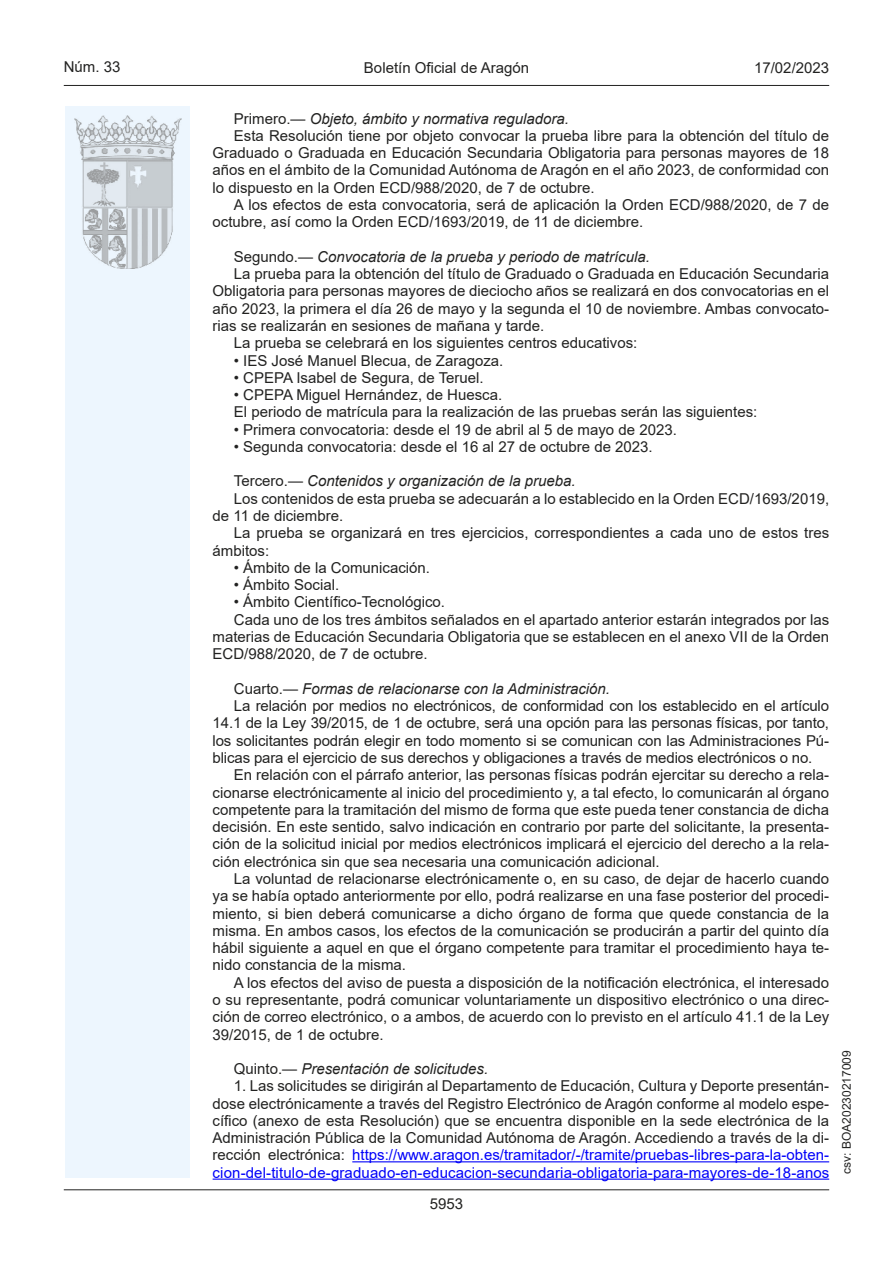
<style>
.page{position:relative;width:893px;height:1263px;background:#fff}
.page>*{position:absolute;margin:0;border:0;box-sizing:border-box;transform-origin:0 0}
.inicio_de_parrafo{font:15px/17.2px "Arial";color:#222221;text-align:justify}
.inicio_de_parrafo-2{font:italic 15px "Arial";color:#222221}
.estilo_head-c{font:15px "Arial";color:#222221}
.estilo_head-d{font:15px "Arial MT2";color:#222221}
.estilo_head-i{font:15px "Arial MT2";color:#222221}
.numero_pagina{font:15px "Arial MT2";color:#222221}
.estilo_head-i-2{font:12px "Arial MT2";color:#222221}
.s1{font-style:normal}
.s2{color:#0000fa}
</style>
<div class="page">
<div style="left:65px;top:106px;width:125px;height:1072px;background:#edf6fe"></div>
<img style="left:75px;top:115px;width:106px;height:153px">
<hr style="left:64px;top:85px;width:765px;height:1px;background:#222221">
<hr style="left:64px;top:1189px;width:765px;height:1px;background:#222221">
<hr style="left:352px;top:1161px;width:477px;height:1px;background:#0000fa">
<hr style="left:213px;top:1178px;width:616px;height:2px;background:#0000fa">
<p class="estilo_head-i" style="left:64px;top:57px;width:58px">Núm. 33</p>
<p class="estilo_head-c" style="left:364px;top:57px;width:167px">Boletín Oficial de Aragón</p>
<p class="estilo_head-d" style="left:754px;top:57px;width:77px">17/02/2023</p>
<p class="inicio_de_parrafo-2" style="left:234px;top:109px;width:337px"><span class="s1">Primero.—</span> Objeto, ámbito y normativa reguladora.</p>
<p class="inicio_de_parrafo" style="left:213px;top:127px;width:618px;text-indent:21px">Esta Resolución tiene por objeto convocar la prueba libre para la obtención del título de Graduado o Graduada en Educación Secundaria Obligatoria para personas mayores de 18 años en el ámbito de la Comunidad Autónoma de Aragón en el año 2023, de conformidad con lo dispuesto en la Orden ECD/988/2020, de 7 de octubre.</p>
<p class="inicio_de_parrafo" style="left:213px;top:196px;width:618px;text-indent:21px">A los efectos de esta convocatoria, será de aplicación la Orden ECD/988/2020, de 7 de octubre, así como la Orden ECD/1693/2019, de 11 de diciembre.</p>
<p class="inicio_de_parrafo-2" style="left:234px;top:247px;width:418px"><span class="s1">Segundo.—</span> Convocatoria de la prueba y periodo de matrícula.</p>
<p class="inicio_de_parrafo" style="left:213px;top:265px;width:618px;text-indent:21px">La prueba para la obtención del título de Graduado o Graduada en Educación Secundaria Obligatoria para personas mayores de dieciocho años se realizará en dos convocatorias en el año 2023, la primera el día 26 de mayo y la segunda el 10 de noviembre. Ambas convocato&shy;rias se realizarán en sesiones de mañana y tarde.</p>
<p class="inicio_de_parrafo" style="left:234px;top:334px;width:405px">La prueba se celebrará en los siguientes centros educativos:</p>
<p class="inicio_de_parrafo" style="left:234px;top:351px;width:271px">• IES José Manuel Blecua, de Zaragoza.</p>
<p class="inicio_de_parrafo" style="left:234px;top:369px;width:251px">• CPEPA Isabel de Segura, de Teruel.</p>
<p class="inicio_de_parrafo" style="left:234px;top:386px;width:270px">• CPEPA Miguel Hernández, de Huesca.</p>
<p class="inicio_de_parrafo" style="left:234px;top:403px;width:525px">El periodo de matrícula para la realización de las pruebas serán las siguientes:</p>
<p class="inicio_de_parrafo" style="left:234px;top:421px;width:444px">• Primera convocatoria: desde el 19 de abril al 5 de mayo de 2023.</p>
<p class="inicio_de_parrafo" style="left:234px;top:438px;width:420px">• Segunda convocatoria: desde el 16 al 27 de octubre de 2023.</p>
<p class="inicio_de_parrafo-2" style="left:234px;top:471px;width:343px"><span class="s1">Tercero.—</span> Contenidos y organización de la prueba.</p>
<p class="inicio_de_parrafo" style="left:213px;top:490px;width:618px;text-indent:21px">Los contenidos de esta prueba se adecuarán a lo establecido en la Orden ECD/1693/2019, de 11 de diciembre.</p>
<p class="inicio_de_parrafo" style="left:213px;top:524px;width:618px;text-indent:21px">La prueba se organizará en tres ejercicios, correspondientes a cada uno de estos tres ámbitos:</p>
<p class="inicio_de_parrafo" style="left:234px;top:559px;width:198px">• Ámbito de la Comunicación.</p>
<p class="inicio_de_parrafo" style="left:234px;top:576px;width:107px">• Ámbito Social.</p>
<p class="inicio_de_parrafo" style="left:234px;top:593px;width:213px">• Ámbito Científico-Tecnológico.</p>
<p class="inicio_de_parrafo" style="left:213px;top:611px;width:618px;text-indent:21px">Cada uno de los tres ámbitos señalados en el apartado anterior estarán integrados por las materias de Educación Secundaria Obligatoria que se establecen en el anexo VII de la Orden ECD/988/2020, de 7 de octubre.</p>
<p class="inicio_de_parrafo-2" style="left:234px;top:679px;width:378px"><span class="s1">Cuarto.—</span> Formas de relacionarse con la Administración.</p>
<p class="inicio_de_parrafo" style="left:213px;top:697px;width:618px;text-indent:21px">La relación por medios no electrónicos, de conformidad con los establecido en el artículo 14.1 de la Ley 39/2015, de 1 de octubre, será una opción para las personas físicas, por tanto, los solicitantes podrán elegir en todo momento si se comunican con las Administraciones Pú&shy;blicas para el ejercicio de sus derechos y obligaciones a través de medios electrónicos o no.</p>
<p class="inicio_de_parrafo" style="left:213px;top:766px;width:618px;text-indent:21px">En relación con el párrafo anterior, las personas físicas podrán ejercitar su derecho a rela&shy;cionarse electrónicamente al inicio del procedimiento y, a tal efecto, lo comunicarán al órgano competente para la tramitación del mismo de forma que este pueda tener constancia de dicha decisión. En este sentido, salvo indicación en contrario por parte del solicitante, la presenta&shy;ción de la solicitud inicial por medios electrónicos implicará el ejercicio del derecho a la rela&shy;ción electrónica sin que sea necesaria una comunicación adicional.</p>
<p class="inicio_de_parrafo" style="left:213px;top:870px;width:618px;text-indent:21px">La voluntad de relacionarse electrónicamente o, en su caso, de dejar de hacerlo cuando ya se había optado anteriormente por ello, podrá realizarse en una fase posterior del procedi&shy;miento, si bien deberá comunicarse a dicho órgano de forma que quede constancia de la misma. En ambos casos, los efectos de la comunicación se producirán a partir del quinto día hábil siguiente a aquel en que el órgano competente para tramitar el procedimiento haya te&shy;nido constancia de la misma.</p>
<p class="inicio_de_parrafo" style="left:213px;top:974px;width:618px;text-indent:21px">A los efectos del aviso de puesta a disposición de la notificación electrónica, el interesado o su representante, podrá comunicar voluntariamente un dispositivo electrónico o una direc&shy;ción de correo electrónico, o a ambos, de acuerdo con lo previsto en el artículo 41.1 de la Ley 39/2015, de 1 de octubre.</p>
<p class="inicio_de_parrafo-2" style="left:234px;top:1059px;width:256px"><span class="s1">Quinto.—</span> Presentación de solicitudes.</p>
<p class="inicio_de_parrafo" style="left:213px;top:1077px;width:618px;text-indent:21px">1. Las solicitudes se dirigirán al Departamento de Educación, Cultura y Deporte presentán&shy;dose electrónicamente a través del Registro Electrónico de Aragón conforme al modelo espe&shy;cífico (anexo de esta Resolución) que se encuentra disponible en la sede electrónica de la Administración Pública de la Comunidad Autónoma de Aragón. Accediendo a través de la di&shy;rección electrónica: <span class="s2">https://www.aragon.es/tramitador/-/tramite/pruebas-libres-para-la-obten&shy;cion-del-titulo-de-graduado-en-educacion-secundaria-obligatoria-para-mayores-de-18-anos</span></p>
<p class="numero_pagina" style="left:430px;top:1193px;width:35px">5953</p>
<p class="estilo_head-i-2" style="left:838px;top:1174px;width:125px;rotate:-90deg">csv: BOA20230217009</p>
</div>
